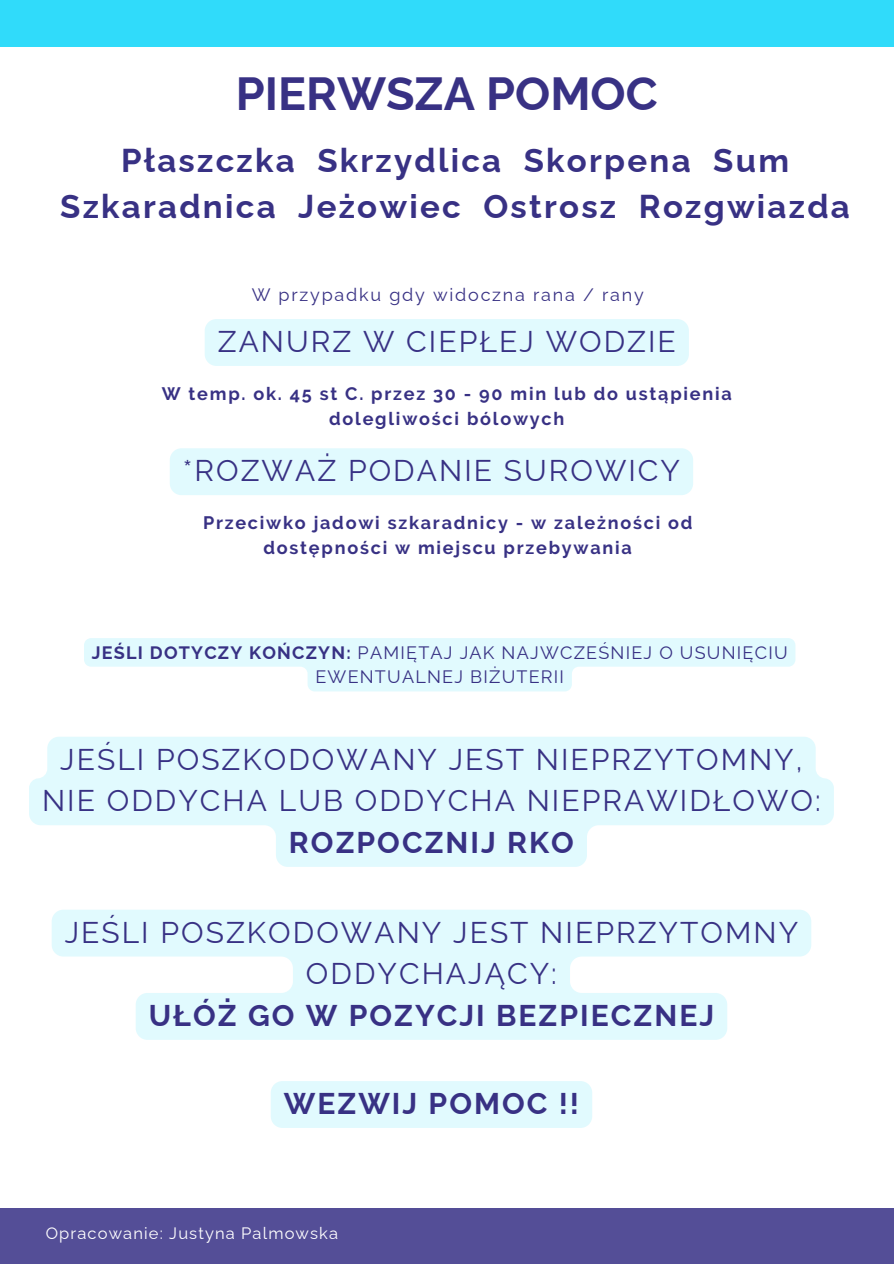
<style>
.page{position:relative;width:894px;height:1264px;background:#fff}
.page>*{position:absolute;margin:0;border:0;box-sizing:border-box;transform-origin:0 0}
.t1{font:700 46.5px "Raleway";color:#383184}
.t2{font:700 33px/46.2px "Raleway";letter-spacing:.07em;color:#383184;text-align:center}
.t3{font:30px/41.7px "Raleway";letter-spacing:.07em;color:#383184;text-align:center}
.t4{font:700 30px "Raleway";letter-spacing:.07em;color:#383184}
.t5{font:700 18px/24.8px "Raleway";letter-spacing:.1em;color:#383184;text-align:center}
.t6{font:18px/24.8px "Raleway";letter-spacing:.07em;color:#383184;text-align:center}
.t7{font:18px "Raleway";letter-spacing:.1em;color:#383184}
.t8{font:16.5px "Raleway";letter-spacing:.07em;color:#fff}
.s1{font-weight:700}
</style>
<div class="page">
<div style="left:0;top:0;width:893px;height:46px;background:#30dbfa"></div>
<div style="left:205px;top:319px;width:483px;height:47px;background:#e1fafe;border-radius:12px"></div>
<div style="left:170px;top:448px;width:523px;height:47px;background:#e1fafe"></div>
<svg style="left:84px;top:638px;width:711px;height:53px"></svg>
<svg style="left:52px;top:910px;width:759px;height:129px;fill:#e1fafe"></svg>
<svg style="left:29px;top:737px;width:804px;height:129px;fill:#e1fafe"></svg>
<div style="left:271px;top:1081px;width:321px;height:46px;background:#e1fafe"></div>
<div style="left:0;top:1208px;width:893px;height:55px;background:#544e97"></div>
<h1 class="t1" style="left:236px;top:67px;width:423px">PIERWSZA POMOC</h1>
<h4 class="t2" style="left:60px;top:137px;width:790px">Płaszczka Skrzydlica Skorpena Sum<br>Szkaradnica Jeżowiec Ostrosz Rozgwiazda</h4>
<p class="t7" style="left:251px;top:284px;width:393px">W przypadku gdy widoczna rana / rany</p>
<h3 class="t3" style="left:218px;top:320px;width:459px">ZANURZ W CIEPŁEJ WODZIE</h3>
<h6 class="t5" style="left:162px;top:381px;width:571px">W temp. ok. 45 st C. przez 30 - 90 min lub do ustąpienia dolegliwości bólowych</h6>
<h6 class="t3" style="left:183px;top:450px;width:498px">*ROZWAŻ PODANIE SUROWICY</h6>
<h3 class="t5" style="left:203px;top:510px;width:490px">Przeciwko jadowi szkaradnicy - w zależności od dostępności w miejscu przebywania</h3>
<h5 class="t6" style="left:92px;top:640px;width:697px"><span class="s1">JEŚLI DOTYCZY KOŃCZYN:</span> PAMIĘTAJ JAK NAJWCZEŚNIEJ O USUNIĘCIU<br>EWENTUALNEJ BIŻUTERII</h5>
<h3 class="t3" style="left:42px;top:738px;width:780px">JEŚLI POSZKODOWANY JEST NIEPRZYTOMNY,<br>NIE ODDYCHA LUB ODDYCHA NIEPRAWIDŁOWO:<br><span class="s1">ROZPOCZNIJ RKO</span></h3>
<h3 class="t3" style="left:65px;top:911px;width:734px">JEŚLI POSZKODOWANY JEST NIEPRZYTOMNY<br>ODDYCHAJĄCY:<br><span class="s1">UŁÓŻ GO W POZYCJI BEZPIECZNEJ</span></h3>
<h2 class="t4" style="left:284px;top:1085px;width:297px">WEZWIJ POMOC !!</h2>
<p class="t8" style="left:46px;top:1223px;width:294px">Opracowanie: Justyna Palmowska</p>
</div>
